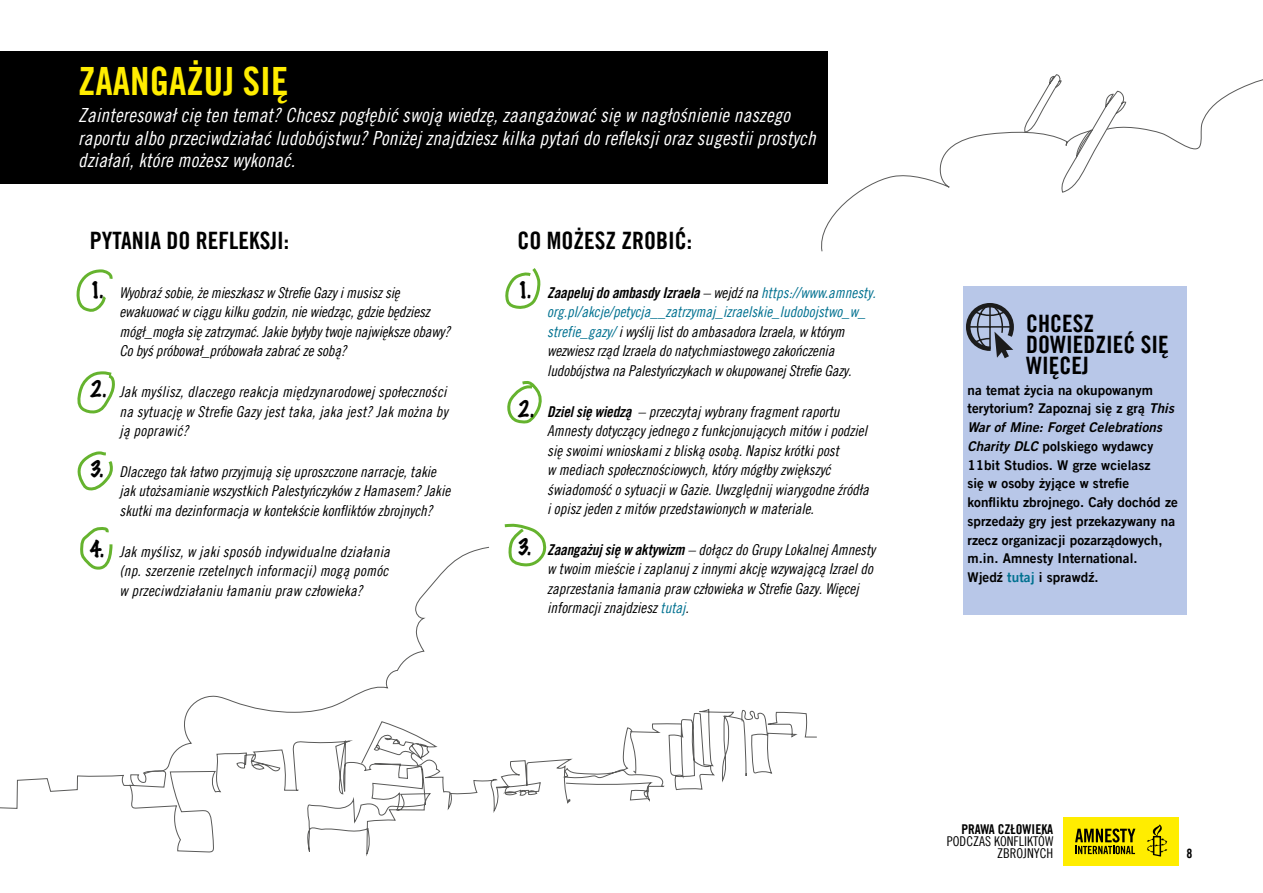
<style>
.page{position:relative;width:1263px;height:893px;background:#fff}
.page>*{position:absolute;margin:0;border:0;box-sizing:border-box;transform-origin:0 0}
.t1{font:39px "Amnesty Trade Gothic Bd Cn 20";color:#ffed00}
.t2{font:24px/21px "Amnesty Trade Gothic Bd Cn 20";color:#000}
.t3{font:19.5px/22.5px "Amnesty Trade Gothic Cn 18 Obl";letter-spacing:.01em;color:#fff}
.t4{font:15px/19.5px "Amnesty Trade Gothic Cn 18 Obl";color:#000}
.t5{font:15px "Amnesty Trade Gothic Bd Cn 20 Ob";letter-spacing:-.01em;color:#000}
.t6{font:13.5px/18.8px "Amnesty Trade Gothic Bd 2";letter-spacing:.005em;color:#000}
.t7{font:13.5px "Amnesty Trade Gothic Bd 2 Obl";letter-spacing:.005em;color:#000}
.t8{font:13.5px/12px "Amnesty Trade Gothic Cn 18";color:#000;text-align:right}
.t9{font:13.5px "Amnesty Trade Gothic Bd Cn 20";color:#000}
.t10{font:12.9px "Amnesty Trade Gothic Bd Cn 20";color:#000;scale:1.05 1}
.s1{font-family:"Marker Felt";font-weight:100;font-size:21px}
.s2{font-family:"Amnesty Trade Gothic Cn 18 Obl"}
.s3{font-family:"Amnesty Trade Gothic Cn 18 Obl";color:#007190}
.s4{color:#007190}
.s5{font-family:"Amnesty Trade Gothic Bd Cn 20 Ob"}
.s6{font-family:"Amnesty Trade Gothic Bd 2 Obl"}
</style>
<div class="page">
<svg style="left:505px;top:268px;width:36px;height:41px"></svg>
<svg style="left:507px;top:381px;width:35px;height:43px"></svg>
<svg style="left:504px;top:523px;width:43px;height:44px"></svg>
<svg style="left:76px;top:269px;width:37px;height:43px"></svg>
<svg style="left:77px;top:371px;width:38px;height:43px"></svg>
<svg style="left:77px;top:451px;width:36px;height:40px"></svg>
<svg style="left:80px;top:527px;width:33px;height:43px"></svg>
<div style="left:0;top:51px;width:828px;height:133px;background:#000"></div>
<div style="left:963px;top:286px;width:223px;height:329px;background:#b8c7e8"></div>
<svg style="left:966px;top:303px;width:48px;height:55px"></svg>
<svg style="left:0;top:774px;width:361px;height:79px"></svg>
<svg style="left:361px;top:709px;width:456px;height:147px"></svg>
<svg style="left:143px;top:547px;width:347px;height:227px"></svg>
<svg style="left:821px;top:74px;width:442px;height:178px"></svg>
<div style="left:1064px;top:817px;width:115px;height:49px;background:#ffed00"></div>
<svg style="left:1147px;top:824px;width:20px;height:32px"></svg>
<svg style="left:1075px;top:828px;width:60px;height:26px"></svg>
<h1 class="t1" style="left:78px;top:58px;width:212px">ZAANGAŻUJ SIĘ</h1>
<p class="t3" style="left:78px;top:104px;width:739px">Zainteresował cię ten temat? Chcesz pogłębić swoją wiedzę, zaangażować się w nagłośnienie naszego raportu albo przeciwdziałać ludobójstwu? Poniżej znajdziesz kilka pytań do refleksji oraz sugestii prostych działań, które możesz wykonać.</p>
<h2 class="t2" style="left:90px;top:230px;width:201px">PYTANIA DO REFLEKSJI:</h2>
<p class="t4" style="left:119px;top:283px;width:332px;text-indent:-30px"><span class="s1">1.</span> Wyobraź sobie, że mieszkasz w Strefie Gazy i musisz się ewakuować w ciągu kilku godzin, nie wiedząc, gdzie będziesz mógł_mogła się zatrzymać. Jakie byłyby twoje największe obawy?<br>Co byś próbował_próbowała zabrać ze sobą?</p>
<p class="t4" style="left:119px;top:382px;width:330px;text-align:justify;text-indent:-30px"><span class="s1">2.</span> Jak myślisz, dlaczego reakcja międzynarodowej społeczności na sytuację w Strefie Gazy jest taka, jaka jest? Jak można by ją poprawić?</p>
<p class="t4" style="left:119px;top:462px;width:332px;text-indent:-30px"><span class="s1">3.</span> Dlaczego tak łatwo przyjmują się uproszczone narracje, takie jak utożsamianie wszystkich Palestyńczyków z Hamasem? Jakie skutki ma dezinformacja w kontekście konfliktów zbrojnych?</p>
<p class="t4" style="left:119px;top:541px;width:272px;text-align:justify;text-indent:-30px"><span class="s1">4.</span> Jak myślisz, w jaki sposób indywidualne działania (np. szerzenie rzetelnych informacji) mogą pomóc w przeciwdziałaniu łamaniu praw człowieka?</p>
<h2 class="t2" style="left:517px;top:230px;width:176px">CO MOŻESZ ZROBIĆ:</h2>
<p class="t5" style="left:517px;top:283px;width:360px"><span class="s1">1.</span> Zaapeluj do ambasdy Izraela <span class="s2">– wejdź na</span> <span class="s3">https://www.amnesty.</span></p>
<p class="t4" style="left:547px;top:302px;width:320px"><span class="s4">org.pl/akcje/petycja__zatrzymaj_izraelskie_ludobojstwo_w_ strefie_gazy/</span> i wyślij list do ambasadora Izraela, w którym wezwiesz rząd Izraela do natychmiastowego zakończenia ludobójstwa na Palestyńczykach w okupowanej Strefie Gazy.</p>
<p class="t4" style="left:547px;top:401px;width:323px;text-indent:-30px"><span class="s1">2.</span> <span class="s5">Dziel się wiedzą</span> – przeczytaj wybrany fragment raportu Amnesty dotyczący jednego z funkcjonujących mitów i podziel się swoimi wnioskami z bliską osobą. Napisz krótki post<br>w mediach społecznościowych, który mógłby zwiększyć świadomość o sytuacji w Gazie. Uwzględnij wiarygodne źródła i opisz jeden z mitów przedstawionych w materiale.</p>
<p class="t4" style="left:547px;top:540px;width:329px;text-indent:-30px"><span class="s1">3.</span> <span class="s5">Zaangażuj się w aktywizm</span> – dołącz do Grupy Lokalnej Amnesty w twoim mieście i zaplanuj z innymi akcję wzywającą Izrael do zaprzestania łamania praw człowieka w Strefie Gazy. Więcej informacji znajdziesz <span class="s4">tutaj</span>.</p>
<h2 class="t2" style="left:1026px;top:312px;width:144px">CHCESZ<br>DOWIEDZIEĆ SIĘ<br>WIĘCEJ</h2>
<p class="t6" style="left:967px;top:380px;width:208px">na temat życia na okupowanym terytorium? Zapoznaj się z grą <span class="s6">This</span></p>
<p class="t7" style="left:967px;top:419px;width:196px">War of Mine: Forget Celebrations</p>
<p class="t6" style="left:967px;top:436px;width:212px"><span class="s6">Charity DLC</span> polskiego wydawcy<br>11bit Studios. W grze wcielasz<br>się w osoby żyjące w strefie konfliktu zbrojnego. Cały dochód ze sprzedaży gry jest przekazywany na rzecz organizacji pozarządowych, m.in. Amnesty International.<br>Wjedź <span class="s4">tutaj</span> i sprawdź.</p>
<p class="t9" style="left:961px;top:821px;width:93px">PRAWA CZŁOWIEKA</p>
<p class="t8" style="left:947px;top:835px;width:108px">PODCZAS KONFLIKTÓW<br>ZBROJNYCH</p>
<p class="t10" style="left:1186px;top:846px;width:7px">8</p>
</div>
